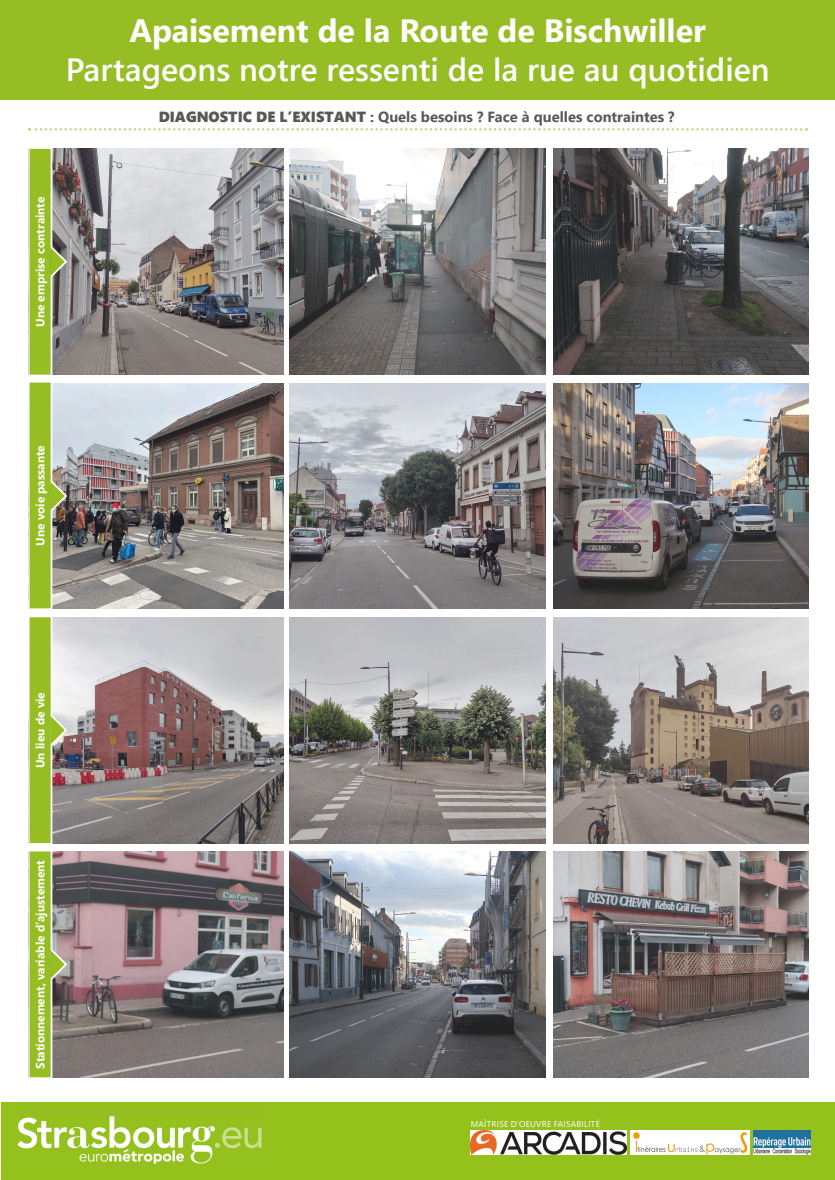
<style>
.page{position:relative;width:835px;height:1180px;background:#fff}
.page>*{position:absolute;margin:0;border:0;box-sizing:border-box;transform-origin:0 0}
.t1{font:600 32.2px "Segoe UI";color:#fff}
.t2{font:700 32.2px "Segoe UI";color:#fff}
.t3{font:700 14.7px "Segoe UI";color:#585854}
.t4{font:700 11.86px "Segoe UI";color:#fff}
.t5{font:8.4px "Segoe UI";letter-spacing:.035em;color:#fff}
.s1{font-family:"Segoe UI Black";font-weight:400}
</style>
<div class="page">
<div style="left:0;top:0;width:834px;height:99px;background:#96bd24"></div>
<div style="left:1px;top:1102px;width:833px;height:78px;background:#94c11c"></div>
<div style="left:14px;top:1110px;width:249px;height:54px;background:#97bd25"></div>
<img style="left:17px;top:1115px;width:245px;height:48px">
<img style="left:470px;top:1131px;width:156px;height:23px">
<img style="left:630px;top:1131px;width:119px;height:23px">
<img style="left:753px;top:1131px;width:57px;height:23px">
<img style="left:70px;top:851px;width:214px;height:226px">
<img style="left:70px;top:383px;width:214px;height:226px">
<img style="left:70px;top:617px;width:214px;height:226px">
<img style="left:70px;top:149px;width:214px;height:226px">
<img style="left:553px;top:851px;width:255px;height:226px">
<img style="left:290px;top:149px;width:255px;height:226px">
<img style="left:290px;top:851px;width:255px;height:226px">
<img style="left:290px;top:383px;width:255px;height:226px">
<img style="left:553px;top:383px;width:255px;height:226px">
<img style="left:553px;top:149px;width:255px;height:226px">
<img style="left:290px;top:617px;width:255px;height:226px">
<img style="left:553px;top:617px;width:255px;height:226px">
<svg style="left:29px;top:128px;width:777px;height:3px"></svg>
<svg style="left:28px;top:148px;width:42px;height:930px;background:#a1b266"></svg>
<h1 class="t2" style="left:129px;top:18px;width:578px">Apaisement de la Route de Bischwiller</h1>
<h1 class="t1" style="left:66px;top:57px;width:705px">Partageons notre ressenti de la rue au quotidien</h1>
<p class="t3" style="left:159px;top:111px;width:517px"><span class="s1">DIAGNOSTIC DE L’EXISTANT</span> : Quels besoins ? Face à quelles contraintes ?</p>
<p class="t4" style="left:36px;top:327px;width:132px;rotate:-90deg">Une emprise contrainte</p>
<p class="t4" style="left:36px;top:546px;width:102px;rotate:-90deg">Une voie passante</p>
<p class="t4" style="left:36px;top:768px;width:77px;rotate:-90deg">Un lieu de vie</p>
<p class="t4" style="left:36px;top:1068px;width:210px;rotate:-90deg">Stationnement, variable d’ajustement</p>
<p class="t5" style="left:470px;top:1120px;width:131px">MAÎTRISE D’OEUVRE FAISABILITÉ</p>
</div>
